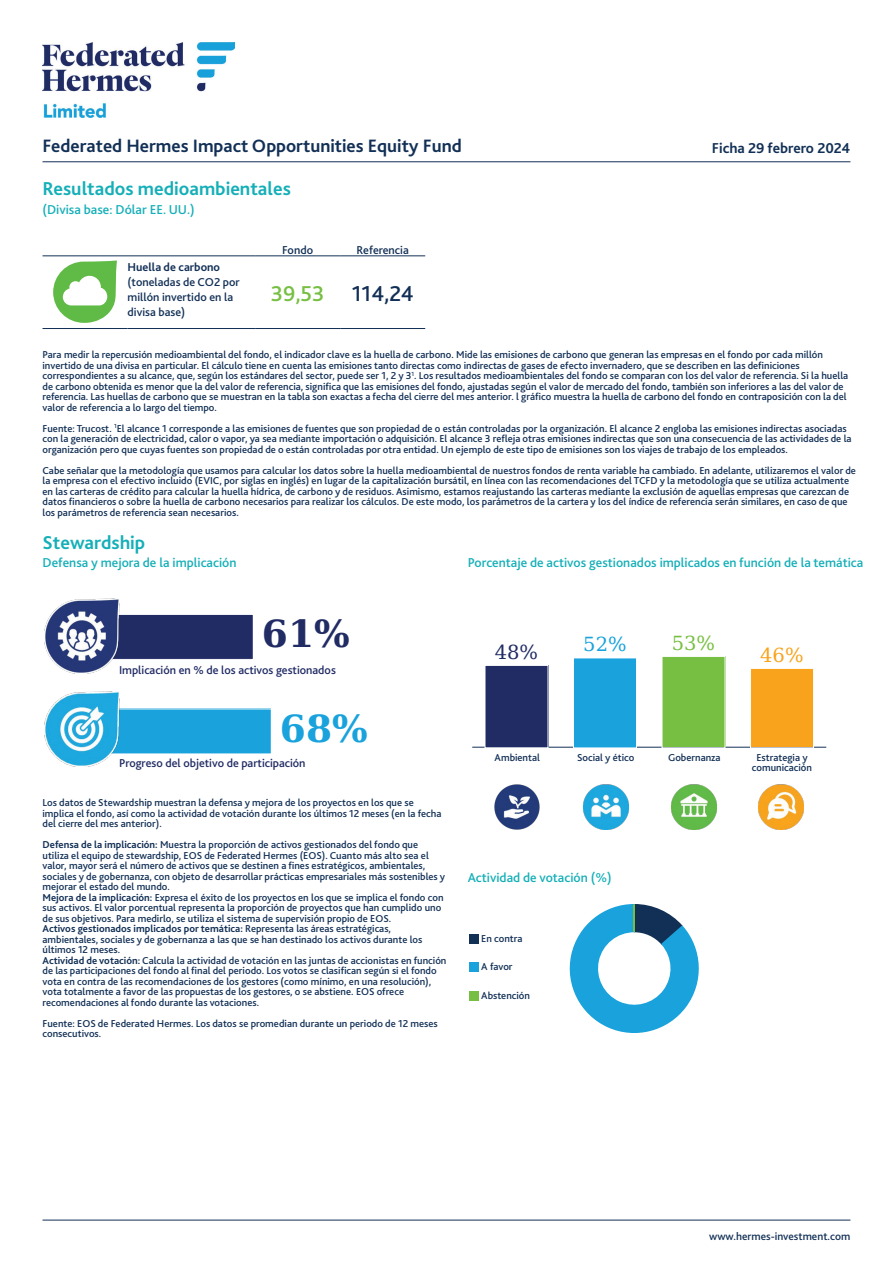
<style>
.page{position:relative;width:893px;height:1263px;background:#fff}
.page>*{position:absolute;margin:0;border:0;box-sizing:border-box;transform-origin:0 0}
.t1{font:700 37.5px "DejaVu Serif";color:#212b64}
.t2{font:700 37.5px "DejaVu Serif";color:#19a2dc}
.t3{font:500 22.5px "Bliss 2";color:#123056}
.t4{font:700 19.5px "Bliss 2";color:#15afb8}
.t5{font:19.5px "DejaVu Serif";color:#212b64}
.t6{font:19.5px "DejaVu Serif";color:#19a2dc}
.t7{font:19.5px "DejaVu Serif";color:#77bf42}
.t8{font:19.5px "DejaVu Serif";color:#f9a21c}
.t9{font:700 18.75px "Bliss 2";color:#123056}
.t10{font:700 15px "Bliss 2";color:#123056}
.t11{font:500 13.5px "Bliss 2";color:#15afb8}
.t12{font:500 12px "Bliss 2";color:#212b64}
.t13{font:500 12px/15px "Bliss 2";color:#123056}
.t14{font:700 12px "Bliss 2";color:#123056}
.t15{font:500 11.25px "Bliss 2";color:#123056}
.t16{font:500 10.5px/10.5px "Bliss 2";color:#123056}
.s1{color:#77bf42}
.s2{font-weight:700}
</style>
<div class="page">
<hr style="left:43px;top:1220px;width:807px;height:1px;background:#113056">
<hr style="left:43px;top:161px;width:807px;height:1px;background:#113056">
<img style="left:43px;top:43px;width:192px;height:74px">
<hr style="left:43px;top:255px;width:212px;height:1px;background:#123056">
<hr style="left:255px;top:255px;width:85px;height:1px;background:#123056">
<hr style="left:340px;top:255px;width:85px;height:1px;background:#123056">
<hr style="left:43px;top:328px;width:85px;height:1px;background:#123056">
<hr style="left:128px;top:328px;width:127px;height:1px;background:#123056">
<hr style="left:255px;top:328px;width:85px;height:1px;background:#123056">
<hr style="left:340px;top:328px;width:85px;height:1px;background:#123056">
<svg style="left:53px;top:260px;width:64px;height:63px"></svg>
<div style="left:97px;top:614px;width:156px;height:45px;background:#212b64"></div>
<div style="left:97px;top:614px;width:156px;height:45px;border:1px solid #fff"></div>
<div style="left:97px;top:709px;width:174px;height:45px;background:#19a2dc"></div>
<img style="left:44px;top:599px;width:75px;height:75px">
<img style="left:44px;top:692px;width:75px;height:75px">
<hr style="left:472px;top:747px;width:354px;height:1px;background:#123056">
<div style="left:485px;top:665px;width:63px;height:82px;background:#212b64"></div>
<div style="left:573px;top:658px;width:63px;height:89px;background:#19a2dc"></div>
<div style="left:573px;top:658px;width:63px;height:90px;border:1px solid #fff"></div>
<div style="left:662px;top:656px;width:63px;height:91px;background:#77bf42"></div>
<div style="left:750px;top:668px;width:63px;height:79px;background:#f9a21c"></div>
<div style="left:750px;top:668px;width:63px;height:80px;border:1px solid #fff"></div>
<img style="left:495px;top:785px;width:45px;height:45px">
<img style="left:583px;top:785px;width:45px;height:45px">
<img style="left:672px;top:785px;width:45px;height:45px">
<img style="left:759px;top:785px;width:45px;height:45px">
<svg style="left:569px;top:904px;width:130px;height:129px"></svg>
<div style="left:469px;top:934px;width:9px;height:9px;background:#123056"></div>
<div style="left:469px;top:962px;width:9px;height:9px;background:#19a2dc"></div>
<div style="left:469px;top:991px;width:9px;height:9px;background:#77bf42"></div>
<h3 class="t9" style="left:43px;top:134px;width:421px">Federated Hermes Impact Opportunities Equity Fund</h3>
<h3 class="t10" style="left:712px;top:138px;width:140px">Ficha 29 febrero 2024</h3>
<h3 class="t4" style="left:43px;top:177px;width:250px">Resultados medioambientales</h3>
<p class="t11" style="left:43px;top:201px;width:154px">(Divisa base: Dólar EE. UU.)</p>
<p class="t13" style="left:282px;top:242px;width:32px">Fondo</p>
<p class="t13" style="left:357px;top:242px;width:54px">Referencia</p>
<p class="t14" style="left:128px;top:259px;width:94px">Huella de carbono</p>
<p class="t13" style="left:128px;top:274px;width:114px">(toneladas de CO2 por millón invertido en la divisa base)</p>
<h2 class="t3" style="left:271px;top:279px;width:144px"><span class="s1">39,53</span> 114,24</h2>
<p class="t16" style="left:43px;top:350px;width:807px">Para medir la repercusión medioambiental del fondo, el indicador clave es la huella de carbono. Mide las emisiones de carbono que generan las empresas en el fondo por cada millón invertido de una divisa en particular. El cálculo tiene en cuenta las emisiones tanto directas como indirectas de gases de efecto invernadero, que se describen en las definiciones correspondientes a su alcance, que, según los estándares del sector, puede ser 1, 2 y 3<sup>1</sup>. Los resultados medioambientales del fondo se comparan con los del valor de referencia. Si la huella de carbono obtenida es menor que la del valor de referencia, significa que las emisiones del fondo, ajustadas según el valor de mercado del fondo, también son inferiores a las del valor de referencia. Las huellas de carbono que se muestran en la tabla son exactas a fecha del cierre del mes anterior. l gráfico muestra la huella de carbono del fondo en contraposición con la del valor de referencia a lo largo del tiempo.</p>
<p class="t16" style="left:43px;top:423px;width:810px">Fuente: Trucost. <sup>1</sup>El alcance 1 corresponde a las emisiones de fuentes que son propiedad de o están controladas por la organización. El alcance 2 engloba las emisiones indirectas asociadas con la generación de electricidad, calor o vapor, ya sea mediante importación o adquisición. El alcance 3 refleja otras emisiones indirectas que son una consecuencia de las actividades de la organización pero que cuyas fuentes son propiedad de o están controladas por otra entidad. Un ejemplo de este tipo de emisiones son los viajes de trabajo de los empleados.</p>
<p class="t16" style="left:43px;top:465px;width:815px">Cabe señalar que la metodología que usamos para calcular los datos sobre la huella medioambiental de nuestros fondos de renta variable ha cambiado. En adelante, utilizaremos el valor de la empresa con el efectivo incluido (EVIC, por siglas en inglés) en lugar de la capitalización bursátil, en línea con las recomendaciones del TCFD y la metodología que se utiliza actualmente en las carteras de crédito para calcular la huella hídrica, de carbono y de residuos. Asimismo, estamos reajustando las carteras mediante la exclusión de aquellas empresas que carezcan de datos financieros o sobre la huella de carbono necesarios para realizar los cálculos. De este modo, los parámetros de la cartera y los del índice de referencia serán similares, en caso de que los parámetros de referencia sean necesarios.</p>
<h3 class="t4" style="left:43px;top:530px;width:104px">Stewardship</h3>
<p class="t11" style="left:43px;top:555px;width:196px">Defensa y mejora de la implicación</p>
<p class="t11" style="left:468px;top:555px;width:397px">Porcentaje de activos gestionados implicados en función de la temática</p>
<h1 class="t1" style="left:262px;top:619px;width:89px">61%</h1>
<p class="t12" style="left:119px;top:665px;width:218px">Implicación en % de los activos gestionados</p>
<h1 class="t2" style="left:280px;top:714px;width:89px">68%</h1>
<p class="t12" style="left:119px;top:758px;width:188px">Progreso del objetivo de participación</p>
<p class="t16" style="left:43px;top:797px;width:400px">Los datos de Stewardship muestran la defensa y mejora de los proyectos en los que se implica el fondo, así como la actividad de votación durante los últimos 12 meses (en la fecha del cierre del mes anterior).</p>
<p class="t16" style="left:43px;top:839px;width:405px"><span class="s2">Defensa de la implicación:</span> Muestra la proporción de activos gestionados del fondo que utiliza el equipo de stewardship, EOS de Federated Hermes (EOS). Cuanto más alto sea el valor, mayor será el número de activos que se destinen a fines estratégicos, ambientales, sociales y de gobernanza, con objeto de desarrollar prácticas empresariales más sostenibles y mejorar el estado del mundo.<br><span class="s2">Mejora de la implicación:</span> Expresa el éxito de los proyectos en los que se implica el fondo con sus activos. El valor porcentual representa la proporción de proyectos que han cumplido uno de sus objetivos. Para medirlo, se utiliza el sistema de supervisión propio de EOS.<br><span class="s2">Activos gestionados implicados por temática:</span> Representa las áreas estratégicas, ambientales, sociales y de gobernanza a las que se han destinado los activos durante los últimos 12 meses.<br><span class="s2">Actividad de votación:</span> Calcula la actividad de votación en las juntas de accionistas en función de las participaciones del fondo al final del periodo. Los votos se clasifican según si el fondo vota en contra de las recomendaciones de los gestores (como mínimo, en una resolución), vota totalmente a favor de las propuestas de los gestores, o se abstiene. EOS ofrece recomendaciones al fondo durante las votaciones.</p>
<p class="t16" style="left:43px;top:1018px;width:397px">Fuente: EOS de Federated Hermes. Los datos se promedian durante un periodo de 12 meses consecutivos.</p>
<h3 class="t5" style="left:495px;top:644px;width:45px">48%</h3>
<h3 class="t6" style="left:583px;top:637px;width:45px">52%</h3>
<h3 class="t7" style="left:672px;top:635px;width:45px">53%</h3>
<h3 class="t8" style="left:760px;top:647px;width:45px">46%</h3>
<p class="t16" style="left:495px;top:753px;width:47px">Ambiental</p>
<p class="t16" style="left:577px;top:753px;width:59px">Social y ético</p>
<p class="t16" style="left:668px;top:753px;width:54px">Gobernanza</p>
<p class="t16" style="left:752px;top:753px;width:62px;text-align:center">Estrategia y comunicación</p>
<p class="t11" style="left:468px;top:869px;width:145px">Actividad de votación (%)</p>
<p class="t16" style="left:481px;top:933px;width:43px">En contra</p>
<p class="t16" style="left:481px;top:961px;width:33px">A favor</p>
<p class="t16" style="left:481px;top:990px;width:50px">Abstención</p>
<p class="t15" style="left:709px;top:1229px;width:143px">www.hermes-investment.com</p>
</div>
